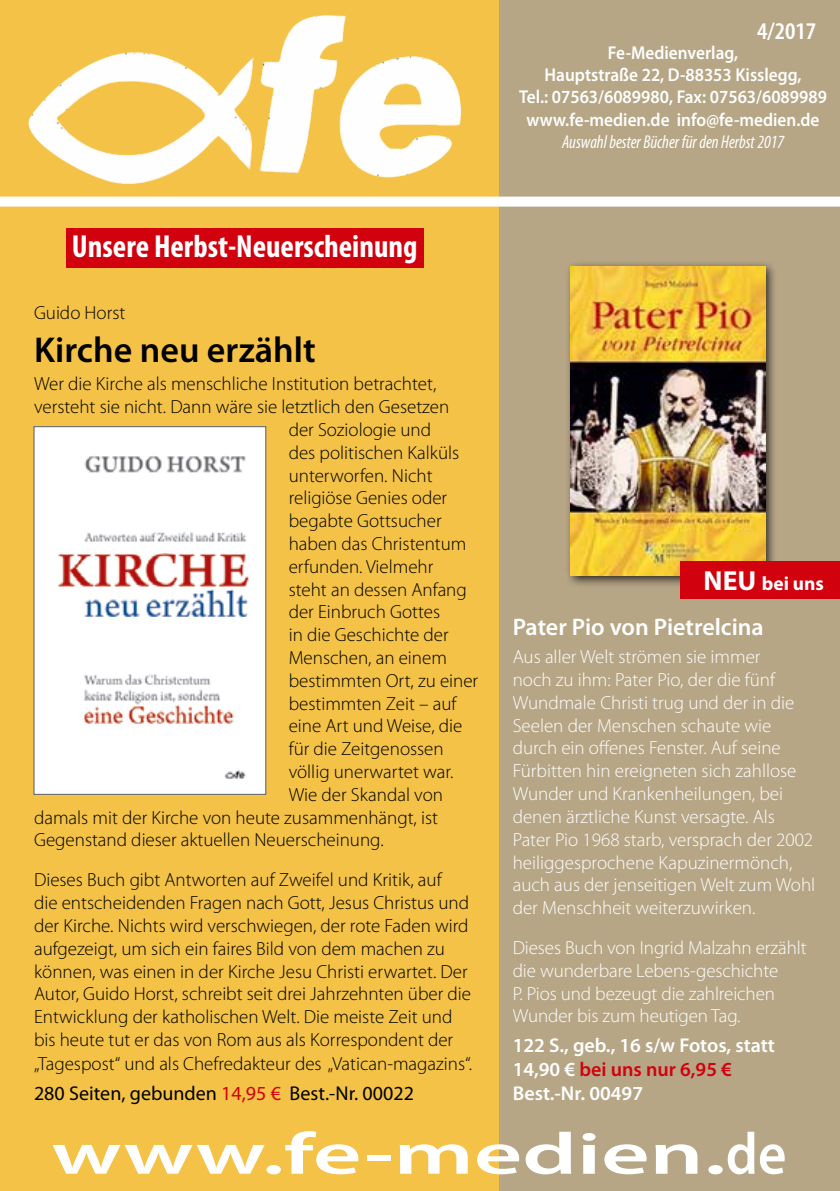
<style>
.page{position:relative;width:840px;height:1191px;background:#fff}
.page>*{position:absolute;margin:0;border:0;box-sizing:border-box;transform-origin:0 0}
.t1{font:600 59px "Myriad Pro";color:#fff;scale:1.59 1}
.t2{font:600 36px "Myriad Pro";color:#000}
.t3{font:700 condensed 32px "Myriad Pro";color:#fff}
.t4{font:600 24px "Myriad Pro";color:#fff}
.t5{font:600 condensed 24px "Myriad Pro";color:#fff;scale:1.06 1}
.t6{font:600 20px/24px "Myriad Pro";color:#fff}
.t7{font:20px "Myriad Pro";color:#000}
.t8{font:700 19.4px "Myriad Pro";color:#fff}
.t9{font:300 19px/23px "Myriad Pro";color:#000}
.t10{font:300 19px/22.8px "Myriad Pro";color:#fff}
.t11{font:600 18.6px/22.4px "Myriad Pro";color:#fff;text-align:center;scale:.93 1}
.t12{font:italic condensed 18.6px "Myriad Pro";color:#fff;scale:.93 1}
.s1{color:#d1010e}
.s2{font-size:27.6px}
</style>
<div class="page">
<div style="left:0;top:0;width:518px;height:1191px;background:#f3c246"></div>
<div style="left:499px;top:0;width:340px;height:1191px;background:#b6a686"></div>
<div style="left:564px;top:260px;width:213px;height:328px;background:#000;opacity:.75"></div>
<img style="left:570px;top:266px;width:195px;height:309px">
<img style="left:28px;top:15px;width:433px;height:169px">
<div style="left:680px;top:561px;width:159px;height:38px;background:#d1010e"></div>
<img style="left:36px;top:428px;width:228px;height:364px">
<div style="left:34px;top:426px;width:232px;height:368px;border:1px solid #59585a"></div>
<div style="left:0;top:197px;width:839px;height:10px;background:#fff"></div>
<div style="left:66px;top:228px;width:357px;height:39px;background:#d1010e"></div>
<p class="t5" style="left:756px;top:18px;width:57px">4/2017</p>
<h3 class="t3" style="left:72px;top:229px;width:347px">Unsere Herbst-Neuerscheinung</h3>
<p class="t9" style="left:34px;top:301px;width:93px">Guido Horst</p>
<h2 class="t2" style="left:34px;top:330px;width:283px">Kirche neu erzählt</h2>
<p class="t9" style="left:34px;top:373px;width:403px">Wer die Kirche als menschliche Institution betrachtet,</p>
<p class="t9" style="left:34px;top:395px;width:416px">versteht sie nicht. Dann wäre sie letztlich den Gesetzen</p>
<p class="t9" style="left:288px;top:418px;width:144px">der Soziologie und</p>
<p class="t9" style="left:288px;top:441px;width:172px">des politischen Kalküls</p>
<p class="t9" style="left:288px;top:464px;width:145px">unterworfen. Nicht</p>
<p class="t9" style="left:288px;top:487px;width:160px">religiöse Genies oder</p>
<p class="t9" style="left:288px;top:509px;width:154px">begabte Gottsucher</p>
<p class="t9" style="left:288px;top:532px;width:179px">haben das Christentum</p>
<p class="t9" style="left:288px;top:555px;width:146px">erfunden. Vielmehr</p>
<p class="t9" style="left:288px;top:578px;width:179px">steht an dessen Anfang</p>
<p class="t9" style="left:288px;top:601px;width:153px">der Einbruch Gottes</p>
<p class="t9" style="left:288px;top:623px;width:161px">in die Geschichte der</p>
<p class="t9" style="left:288px;top:646px;width:160px">Menschen, an einem</p>
<p class="t9" style="left:288px;top:669px;width:191px">bestimmten Ort, zu einer</p>
<p class="t9" style="left:288px;top:692px;width:169px">bestimmten Zeit – auf</p>
<p class="t9" style="left:288px;top:715px;width:175px">eine Art und Weise, die</p>
<p class="t9" style="left:288px;top:737px;width:156px">für die Zeitgenossen</p>
<p class="t9" style="left:288px;top:760px;width:166px">völlig unerwartet war.</p>
<p class="t9" style="left:288px;top:783px;width:156px">Wie der Skandal von</p>
<p class="t9" style="left:34px;top:806px;width:405px">damals mit der Kirche von heute zusammenhängt, ist</p>
<p class="t9" style="left:34px;top:829px;width:351px">Gegenstand dieser aktuellen Neuerscheinung.</p>
<p class="t9" style="left:34px;top:868px;width:439px">Dieses Buch gibt Antworten auf Zweifel und Kritik, auf<br>die entscheidenden Fragen nach Gott, Jesus Christus und der Kirche. Nichts wird verschwiegen, der rote Faden wird aufgezeigt, um sich ein faires Bild von dem machen zu können, was einen in der Kirche Jesu Christi erwartet. Der Autor, Guido Horst, schreibt seit drei Jahrzehnten über die Entwicklung der katholischen Welt. Die meiste Zeit und bis heute tut er das von Rom aus als Korrespondent der „Tagespost“ und als Chefredakteur des „Vatican-magazins“.</p>
<p class="t7" style="left:34px;top:1082px;width:381px">280 Seiten, gebunden <span class="s1">14,95 €</span> Best.-Nr. 00022</p>
<p class="t11" style="left:519px;top:41px;width:332px">Fe-Medienverlag,<br>Hauptstraße 22, D-88353 Kisslegg,<br>Tel.: 07563/6089980, Fax: 07563/6089989 www.fe-medien.de info@fe-medien.de</p>
<p class="t12" style="left:561px;top:132px;width:240px">Auswahl bester Bücher für den Herbst 2017</p>
<p class="t8" style="left:703px;top:572px;width:122px"><span class="s2">NEU</span> bei uns</p>
<p class="t4" style="left:512px;top:613px;width:252px">Pater Pio von Pietrelcina</p>
<p class="t10" style="left:512px;top:646px;width:304px">Aus aller Welt strömen sie immer<br>noch zu ihm: Pater Pio, der die fünf Wundmale Christi trug und der in die Seelen der Menschen schaute wie durch ein offenes Fenster. Auf seine Fürbitten hin ereigneten sich zahllose Wunder und Krankenheilungen, bei denen ärztliche Kunst versagte. Als Pater Pio 1968 starb, versprach der 2002 heiliggesprochene Kapuzinermönch, auch aus der jenseitigen Welt zum Wohl der Menschheit weiterzuwirken.</p>
<p class="t10" style="left:512px;top:936px;width:295px">Dieses Buch von Ingrid Malzahn erzählt die wunderbare Lebens-geschichte<br>P. Pios und bezeugt die zahlreichen Wunder bis zum heutigen Tag.</p>
<p class="t6" style="left:512px;top:1033px;width:263px">122 S., geb., 16 s/w Fotos, statt<br>14,90 € <span class="s1">bei uns nur 6,95 €<br></span>Best.-Nr. 00497</p>
<h1 class="t1" style="left:51px;top:1121px;width:463px">www.fe-medien.de</h1>
</div>
